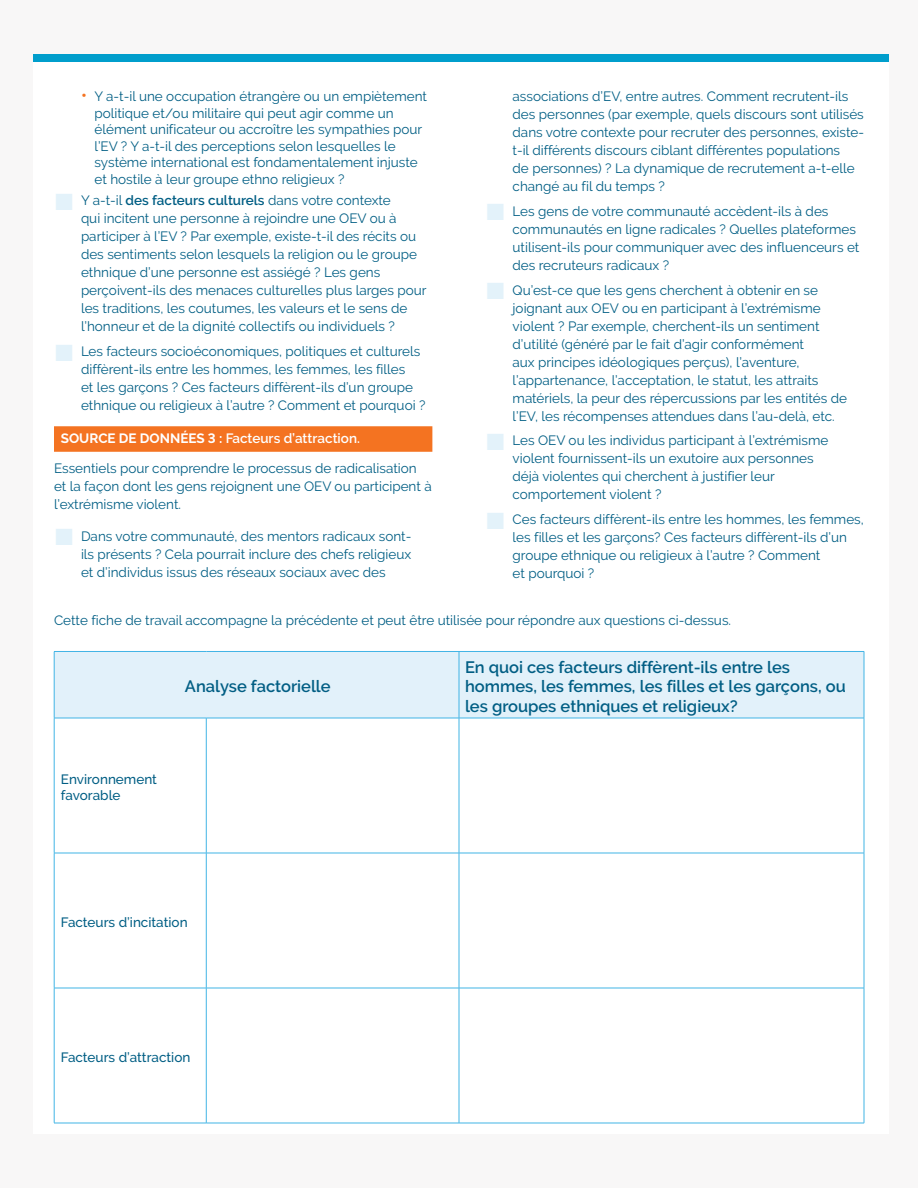
<style>
.page{position:relative;width:918px;height:1188px;background:#f8f7f7}
.page>*{position:absolute;margin:0;border:0;box-sizing:border-box;transform-origin:0 0}
.TableH1{font:600 16.5px/19.5px "Raleway";color:#015e84}
.Body{font:13.5px/18px "Raleway";color:#015e84}
.TableH2{font:500 13.5px/16.5px "Raleway";color:#015e84}
.LineOfInquiry{font:600 13.5px "Raleway";color:#fff}
.s1{font-weight:600;font-size:16.5px;color:#f47321}
.s2{font-weight:600}
.s3{font-weight:700}
</style>
<div class="page">
<div style="left:33px;top:54px;width:856px;height:1080px;background:#fff"></div>
<div style="left:33px;top:54px;width:856px;height:8px;background:#009ecc"></div>
<div style="left:54px;top:426px;width:378px;height:26px;background:#f47321"></div>
<div style="left:55px;top:652px;width:809px;height:66px;background:#e2f1fa"></div>
<hr style="left:54px;top:651px;width:152px;height:1px;background:#41b4e5">
<hr style="left:54px;top:652px;width:1px;height:66px;background:#41b4e5">
<hr style="left:206px;top:651px;width:253px;height:1px;background:#41b4e5">
<hr style="left:459px;top:651px;width:405px;height:1px;background:#41b4e5">
<hr style="left:459px;top:652px;width:1px;height:66px;background:#41b4e5">
<hr style="left:864px;top:652px;width:1px;height:66px;background:#41b4e5">
<hr style="left:54px;top:718px;width:152px;height:1px;background:#41b4e5">
<hr style="left:54px;top:718px;width:1px;height:135px;background:#41b4e5">
<hr style="left:206px;top:718px;width:253px;height:1px;background:#41b4e5">
<hr style="left:206px;top:718px;width:1px;height:135px;background:#41b4e5">
<hr style="left:459px;top:718px;width:405px;height:1px;background:#41b4e5">
<hr style="left:459px;top:718px;width:1px;height:135px;background:#41b4e5">
<hr style="left:864px;top:718px;width:1px;height:135px;background:#41b4e5">
<hr style="left:54px;top:853px;width:152px;height:1px;background:#41b4e5">
<hr style="left:54px;top:853px;width:1px;height:135px;background:#41b4e5">
<hr style="left:206px;top:853px;width:253px;height:1px;background:#41b4e5">
<hr style="left:206px;top:853px;width:1px;height:135px;background:#41b4e5">
<hr style="left:459px;top:853px;width:405px;height:1px;background:#41b4e5">
<hr style="left:459px;top:853px;width:1px;height:135px;background:#41b4e5">
<hr style="left:864px;top:853px;width:1px;height:135px;background:#41b4e5">
<hr style="left:54px;top:988px;width:152px;height:1px;background:#41b4e5">
<hr style="left:54px;top:988px;width:1px;height:135px;background:#41b4e5">
<hr style="left:206px;top:988px;width:253px;height:1px;background:#41b4e5">
<hr style="left:206px;top:988px;width:1px;height:135px;background:#41b4e5">
<hr style="left:459px;top:988px;width:405px;height:1px;background:#41b4e5">
<hr style="left:459px;top:988px;width:1px;height:135px;background:#41b4e5">
<hr style="left:864px;top:988px;width:1px;height:135px;background:#41b4e5">
<hr style="left:54px;top:1123px;width:152px;height:1px;background:#41b4e5">
<hr style="left:206px;top:1123px;width:253px;height:1px;background:#41b4e5">
<hr style="left:459px;top:1123px;width:405px;height:1px;background:#41b4e5">
<p class="Body" style="left:94px;top:88px;width:334px;line-height:16.5px;text-indent:-14px"><span class="s1">•</span> Y a-t-il une occupation étrangère ou un empiètement politique et/ou militaire qui peut agir comme un élément unificateur ou accroître les sympathies pour l’EV ? Y a-t-il des perceptions selon lesquelles le système international est fondamentalement injuste et hostile à leur groupe ethno religieux ?</p>
<p class="Body" style="left:81px;top:191px;width:347px">Y a-t-il <span class="s2">des facteurs culturels</span> dans votre contexte<br>qui incitent une personne à rejoindre une OEV ou à participer à l’EV ? Par exemple, existe-t-il des récits ou des sentiments selon lesquels la religion ou le groupe ethnique d’une personne est assiégé ? Les gens perçoivent-ils des menaces culturelles plus larges pour les traditions, les coutumes, les valeurs et le sens de l’honneur et de la dignité collectifs ou individuels ?</p>
<p class="Body" style="left:81px;top:342px;width:346px">Les facteurs socioéconomiques, politiques et culturels diffèrent-ils entre les hommes, les femmes, les filles<br>et les garçons ? Ces facteurs diffèrent-ils d’un groupe ethnique ou religieux à l’autre ? Comment et pourquoi ?</p>
<p class="LineOfInquiry" style="left:61px;top:430px;width:301px"><span class="s3">SOURCE DE DONNÉES 3 :</span> Facteurs d’attraction.</p>
<p class="Body" style="left:54px;top:460px;width:379px">Essentiels pour comprendre le processus de radicalisation et la façon dont les gens rejoignent une OEV ou participent à l’extrémisme violent.</p>
<p class="Body" style="left:81px;top:527px;width:332px;text-align:justify">Dans votre communauté, des mentors radicaux sont&shy;ils présents ? Cela pourrait inclure des chefs religieux et d’individus issus des réseaux sociaux avec des</p>
<p class="Body" style="left:513px;top:87px;width:353px">associations d’EV, entre autres. Comment recrutent-ils des personnes (par exemple, quels discours sont utilisés dans votre contexte pour recruter des personnes, existe&shy;t-il différents discours ciblant différentes populations<br>de personnes) ? La dynamique de recrutement a-t-elle changé au fil du temps ?</p>
<p class="Body" style="left:513px;top:202px;width:348px">Les gens de votre communauté accèdent-ils à des communautés en ligne radicales ? Quelles plateformes utilisent-ils pour communiquer avec des influenceurs et des recruteurs radicaux ?</p>
<p class="Body" style="left:513px;top:281px;width:336px">Qu’est-ce que les gens cherchent à obtenir en se joignant aux OEV ou en participant à l’extrémisme violent ? Par exemple, cherchent-ils un sentiment d’utilité (généré par le fait d’agir conformément<br>aux principes idéologiques perçus), l’aventure, l’appartenance, l’acceptation, le statut, les attraits matériels, la peur des répercussions par les entités de l’EV, les récompenses attendues dans l’au-delà, etc.</p>
<p class="Body" style="left:513px;top:432px;width:317px">Les OEV ou les individus participant à l’extrémisme violent fournissent-ils un exutoire aux personnes déjà violentes qui cherchent à justifier leur comportement violent ?</p>
<p class="Body" style="left:513px;top:510px;width:353px">Ces facteurs diffèrent-ils entre les hommes, les femmes, les filles et les garçons? Ces facteurs diffèrent-ils d’un groupe ethnique ou religieux à l’autre ? Comment<br>et pourquoi ?</p>
<p class="Body" style="left:54px;top:611px;width:679px">Cette fiche de travail accompagne la précédente et peut être utilisée pour répondre aux questions ci-dessus.</p>
<p class="TableH1" style="left:185px;top:677px;width:147px">Analyse factorielle</p>
<p class="TableH2" style="left:61px;top:771px;width:98px">Environnement favorable</p>
<p class="TableH2" style="left:61px;top:914px;width:128px">Facteurs d’incitation</p>
<p class="TableH2" style="left:61px;top:1049px;width:131px">Facteurs d’attraction</p>
<p class="TableH1" style="left:465px;top:657px;width:382px">En quoi ces facteurs diffèrent-ils entre les hommes, les femmes, les filles et les garçons, ou les groupes ethniques et religieux?</p>
</div>
